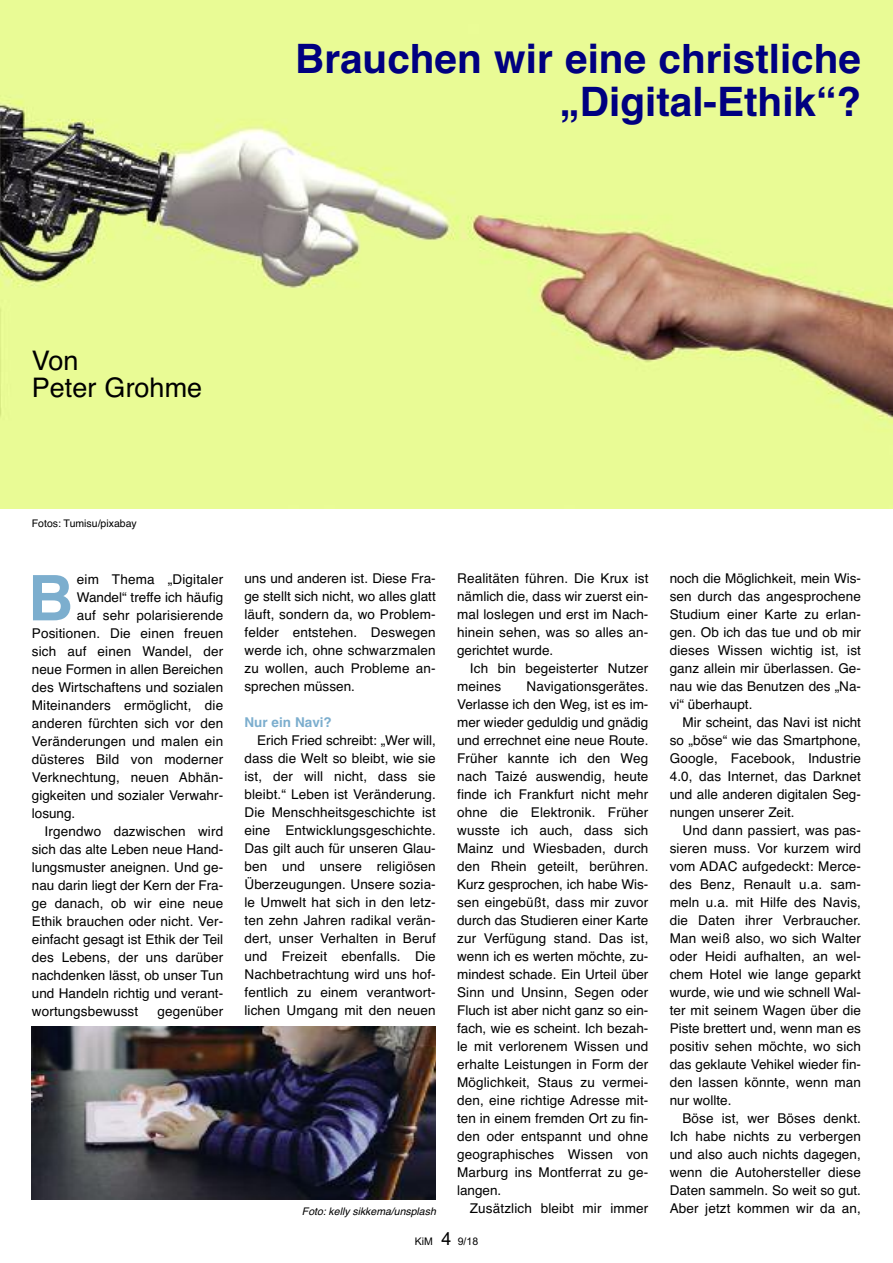
<style>
.page{position:relative;width:893px;height:1263px;background:#fff}
.page>*{position:absolute;margin:0;border:0;box-sizing:border-box;transform-origin:0 0}
.t1{font:700 62.85px "Helvetica";color:#7caece}
.t2{font:700 40.5px/43.5px "Helvetica";color:#000080;text-align:right}
.t3{font:27px/27px "Helvetica";color:#000}
.t4{font:13.5px/18px "Helvetica";letter-spacing:.01em;color:#000;text-align:justify}
.t5{font:700 13.5px "Helvetica";color:#7caece}
.t6{font:italic 10.5px "Helvetica";color:#000}
.t7{font:10.5px "Helvetica";color:#000}
.t8{font:10.5px "Arial";color:#000}
.s1{font-size:18px}
</style>
<div class="page">
<img style="left:0;top:0;width:893px;height:508px">
<img style="left:32px;top:1026px;width:404px;height:174px">
<h2 class="t2" style="left:295px;top:37px;width:567px">Brauchen wir eine christliche „Digital-Ethik“?</h2>
<h3 class="t3" style="left:32px;top:348px;width:172px">Von<br>Peter Grohme</h3>
<p class="t7" style="left:32px;top:517px;width:106px">Fotos: Tumisu/pixabay</p>
<h1 class="t1" style="left:28px;top:562px;width:47px">B</h1>
<p class="t4" style="left:77px;top:571px;width:148px">eim Thema „Digitaler</p>
<p class="t4" style="left:77px;top:589px;width:148px">Wandel“ treffe ich häufig</p>
<p class="t4" style="left:77px;top:607px;width:148px">auf sehr polarisierende</p>
<p class="t4" style="left:32px;top:625px;width:193px">Positionen. Die einen freuen</p>
<p class="t4" style="left:32px;top:643px;width:193px">sich auf einen Wandel, der</p>
<p class="t4" style="left:32px;top:661px;width:193px">neue Formen in allen Bereichen</p>
<p class="t4" style="left:32px;top:679px;width:193px">des Wirtschaftens und sozialen</p>
<p class="t4" style="left:32px;top:697px;width:193px">Miteinanders ermöglicht, die</p>
<p class="t4" style="left:32px;top:715px;width:193px">anderen fürchten sich vor den</p>
<p class="t4" style="left:32px;top:733px;width:193px">Veränderungen und malen ein</p>
<p class="t4" style="left:32px;top:751px;width:193px">düsteres Bild von moderner</p>
<p class="t4" style="left:32px;top:769px;width:193px">Verknechtung, neuen Abhän-</p>
<p class="t4" style="left:32px;top:787px;width:193px">gigkeiten und sozialer Verwahr-</p>
<p class="t4" style="left:32px;top:805px;width:45px">losung.</p>
<p class="t4" style="left:45px;top:823px;width:180px">Irgendwo dazwischen wird</p>
<p class="t4" style="left:32px;top:841px;width:193px">sich das alte Leben neue Hand-</p>
<p class="t4" style="left:32px;top:859px;width:193px">lungsmuster aneignen. Und ge-</p>
<p class="t4" style="left:32px;top:877px;width:193px">nau darin liegt der Kern der Fra-</p>
<p class="t4" style="left:32px;top:895px;width:193px">ge danach, ob wir eine neue</p>
<p class="t4" style="left:32px;top:913px;width:193px">Ethik brauchen oder nicht. Ver-</p>
<p class="t4" style="left:32px;top:931px;width:193px">einfacht gesagt ist Ethik der Teil</p>
<p class="t4" style="left:32px;top:949px;width:193px">des Lebens, der uns darüber</p>
<p class="t4" style="left:32px;top:967px;width:193px">nachdenken lässt, ob unser Tun</p>
<p class="t4" style="left:32px;top:985px;width:193px">und Handeln richtig und verant-</p>
<p class="t4" style="left:32px;top:1003px;width:108px">wortungsbewusst</p>
<p class="t4" style="left:157px;top:1003px;width:67px">gegenüber</p>
<p class="t4" style="left:244px;top:570px;width:193px">uns und anderen ist. Diese Fra&shy;ge stellt sich nicht, wo alles glatt läuft, sondern da, wo Problem&shy;felder entstehen. Deswegen werde ich, ohne schwarzmalen zu wollen, auch Probleme an&shy;sprechen müssen.</p>
<p class="t5" style="left:244px;top:715px;width:89px">Nur ein Navi?</p>
<p class="t4" style="left:244px;top:732px;width:193px;text-indent:13px">Erich Fried schreibt: „Wer will, dass die Welt so bleibt, wie sie ist, der will nicht, dass sie bleibt.“ Leben ist Veränderung.<br>Die Menschheitsgeschichte ist eine Entwicklungsgeschichte.<br>Das gilt auch für unseren Glau&shy;ben und unsere religiösen Überzeugungen. Unsere sozia&shy;le Umwelt hat sich in den letz&shy;ten zehn Jahren radikal verän&shy;dert, unser Verhalten in Beruf und Freizeit ebenfalls. Die Nachbetrachtung wird uns hof&shy;fentlich zu einem verantwort&shy;lichen Umgang mit den neuen</p>
<p class="t6" style="left:302px;top:1205px;width:135px">Foto: kelly sikkema/unsplash</p>
<p class="t4" style="left:457px;top:569px;width:193px">Realitäten führen. Die Krux ist nämlich die, dass wir zuerst ein&shy;mal loslegen und erst im Nach&shy;hinein sehen, was so alles an&shy;gerichtet wurde.</p>
<p class="t4" style="left:457px;top:659px;width:193px;text-indent:13px">Ich bin begeisterter Nutzer meines</p>
<p class="t4" style="left:457px;top:677px;width:193px;text-indent:69px">Navigationsgerätes.<br>Verlasse ich den Weg, ist es im&shy;mer wieder geduldig und gnädig und errechnet eine neue Route.<br>Früher kannte ich den Weg nach Taizé auswendig, heute finde ich Frankfurt nicht mehr ohne die Elektronik. Früher wusste ich auch, dass sich Mainz und Wiesbaden, durch den Rhein geteilt, berühren.<br>Kurz gesprochen, ich habe Wis&shy;sen eingebüßt, dass mir zuvor durch das Studieren einer Karte zur Verfügung stand. Das ist, wenn ich es werten möchte, zu&shy;mindest schade. Ein Urteil über Sinn und Unsinn, Segen oder Fluch ist aber nicht ganz so ein&shy;fach, wie es scheint. Ich bezah&shy;le mit verlorenem Wissen und erhalte Leistungen in Form der Möglichkeit, Staus zu vermei&shy;den, eine richtige Adresse mit&shy;ten in einem fremden Ort zu fin&shy;den oder entspannt und ohne geographisches Wissen von Marburg ins Montferrat zu ge&shy;langen.</p>
<p class="t4" style="left:470px;top:1199px;width:180px">Zusätzlich bleibt mir immer</p>
<p class="t8" style="left:415px;top:1236px;width:65px">KiM <span class="s1">4</span> 9/18</p>
<p class="t4" style="left:670px;top:569px;width:193px">noch die Möglichkeit, mein Wis&shy;sen durch das angesprochene Studium einer Karte zu erlan&shy;gen. Ob ich das tue und ob mir dieses Wissen wichtig ist, ist ganz allein mir überlassen. Ge&shy;nau wie das Benutzen des „Na&shy;vi“ überhaupt.</p>
<p class="t4" style="left:670px;top:713px;width:193px;text-indent:13px">Mir scheint, das Navi ist nicht so „böse“ wie das Smartphone, Google, Facebook, Industrie 4.0, das Internet, das Darknet und alle anderen digitalen Seg&shy;nungen unserer Zeit.</p>
<p class="t4" style="left:670px;top:821px;width:193px;text-indent:13px">Und dann passiert, was pas&shy;sieren muss. Vor kurzem wird vom ADAC aufgedeckt: Merce&shy;des Benz, Renault u.a. sam&shy;meln u.a. mit Hilfe des Navis, die Daten ihrer Verbraucher.<br>Man weiß also, wo sich Walter oder Heidi aufhalten, an wel&shy;chem Hotel wie lange geparkt wurde, wie und wie schnell Wal&shy;ter mit seinem Wagen über die Piste brettert und, wenn man es positiv sehen möchte, wo sich das geklaute Vehikel wieder fin&shy;den lassen könnte, wenn man nur wollte.</p>
<p class="t4" style="left:670px;top:1109px;width:193px;text-indent:13px">Böse ist, wer Böses denkt.<br>Ich habe nichts zu verbergen und also auch nichts dagegen, wenn die Autohersteller diese Daten sammeln. So weit so gut.<br>Aber jetzt kommen wir da an,</p>
</div>
